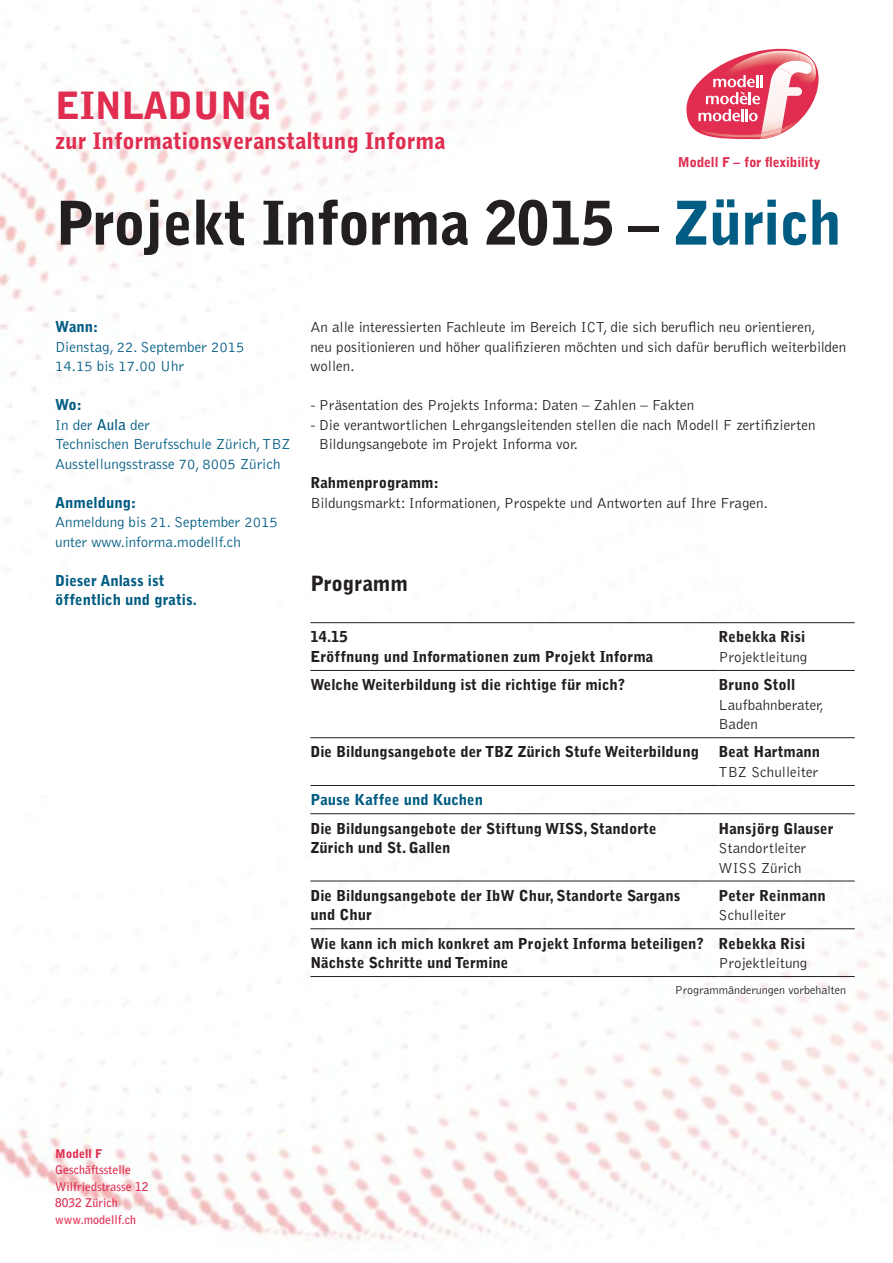
<style>
.page{position:relative;width:893px;height:1263px;background:#fff}
.page>*{position:absolute;margin:0;border:0;box-sizing:border-box;transform-origin:0 0}
.t1{font:900 60px "Bell Gothic BT";letter-spacing:-.02em;color:#231f20}
.t2{font:900 37.5px "Bell Gothic BT";color:#e02d50}
.t3{font:900 22.5px "Bell Gothic BT";color:#e02d50}
.t4{font:900 21px "Bell Gothic BT";color:#231f20}
.t5{font:300 15px/19.5px "Bell Gothic";color:#231f20}
.t6{font:900 15px/19.5px "Bell Gothic";color:#231f20}
.t7{font:300 15px/19.5px "Bell Gothic";color:#005c83}
.t8{font:900 15px/19.5px "Bell Gothic";color:#005c83}
.t9{font:900 13.5px "Bell Gothic BT";color:#e02d50}
.t10{font:700 12px/16.5px "Bell Gothic";color:#e02d50}
.t11{font:300 12px "Bell Gothic";color:#231f20}
.t12{font:900 12px "Bell Gothic";color:#e02d50}
.s1{color:#005c83}
.s2{font-weight:900}
.s3{font-weight:700}
</style>
<div class="page">
<img style="left:0;top:0;width:855px;height:624px">
<img style="left:0;top:814px;width:893px;height:428px">
<svg style="left:686px;top:49px;width:133px;height:90px"></svg>
<hr style="left:310px;top:622px;width:409px;height:1px;background:#231f20">
<hr style="left:719px;top:622px;width:136px;height:1px;background:#231f20">
<hr style="left:310px;top:670px;width:409px;height:1px;background:#231f20">
<hr style="left:719px;top:670px;width:136px;height:1px;background:#231f20">
<hr style="left:310px;top:737px;width:409px;height:1px;background:#231f20">
<hr style="left:719px;top:737px;width:136px;height:1px;background:#231f20">
<hr style="left:310px;top:785px;width:409px;height:1px;background:#231f20">
<hr style="left:719px;top:785px;width:136px;height:1px;background:#231f20">
<hr style="left:310px;top:813px;width:409px;height:1px;background:#231f20">
<hr style="left:719px;top:813px;width:136px;height:1px;background:#231f20">
<hr style="left:310px;top:881px;width:409px;height:1px;background:#231f20">
<hr style="left:719px;top:881px;width:136px;height:1px;background:#231f20">
<hr style="left:310px;top:928px;width:409px;height:1px;background:#231f20">
<hr style="left:719px;top:928px;width:136px;height:1px;background:#231f20">
<hr style="left:310px;top:976px;width:409px;height:1px;background:#231f20">
<hr style="left:719px;top:976px;width:136px;height:1px;background:#231f20">
<h2 class="t2" style="left:55px;top:82px;width:218px">Einladung</h2>
<h3 class="t3" style="left:55px;top:126px;width:392px">zur Informationsveranstaltung Informa</h3>
<p class="t9" style="left:678px;top:154px;width:144px">Modell F – for flexibility</p>
<h1 class="t1" style="left:55px;top:185px;width:787px">Projekt Informa 2015 – <span class="s1">Zürich</span></h1>
<p class="t8" style="left:55px;top:317px;width:45px">Wann:</p>
<p class="t7" style="left:55px;top:337px;width:191px">Dienstag, 22. September 2015<br>14.15 bis 17.00 Uhr</p>
<p class="t7" style="left:55px;top:396px;width:237px"><span class="s2">Wo:<br></span>In der <span class="s3">Aula</span> der<br>Technischen Berufsschule Zürich, TBZ<br>Ausstellungsstrasse 70, 8005 Zürich</p>
<p class="t8" style="left:55px;top:493px;width:82px">Anmeldung:</p>
<p class="t7" style="left:55px;top:513px;width:224px">Anmeldung bis 21. September 2015 unter www.informa.modellf.ch</p>
<p class="t8" style="left:55px;top:571px;width:143px">Dieser Anlass ist öffentlich und gratis.</p>
<h3 class="t4" style="left:310px;top:570px;width:99px">Programm</h3>
<p class="t6" style="left:310px;top:627px;width:344px">14.15<br>Eröffnung und Informationen zum Projekt Informa</p>
<p class="t6" style="left:719px;top:627px;width:88px">Rebekka Risi</p>
<p class="t5" style="left:310px;top:318px;width:537px">An alle interessierten Fachleute im Bereich ICT, die sich beruflich neu orientieren,<br>neu positionieren und höher qualifizieren möchten und sich dafür beruflich weiterbilden wollen.</p>
<p class="t5" style="left:310px;top:396px;width:385px">- Präsentation des Projekts Informa: Daten – Zahlen – Fakten</p>
<p class="t5" style="left:319px;top:415px;width:498px;text-indent:-9px">- Die verantwortlichen Lehrgangsleitenden stellen die nach Modell F zertifizierten<br>Bildungsangebote im Projekt Informa vor.</p>
<p class="t6" style="left:310px;top:473px;width:130px">Rahmenprogramm:</p>
<p class="t5" style="left:310px;top:493px;width:459px">Bildungsmarkt: Informationen, Prospekte und Antworten auf Ihre Fragen.</p>
<p class="t5" style="left:719px;top:648px;width:90px">Projektleitung</p>
<p class="t6" style="left:310px;top:675px;width:316px">Welche Weiterbildung ist die richtige für mich?</p>
<p class="t6" style="left:719px;top:675px;width:78px">Bruno Stoll</p>
<p class="t5" style="left:719px;top:695px;width:107px">Laufbahnberater,<br>Baden</p>
<p class="t6" style="left:310px;top:742px;width:390px">Die Bildungsangebote der TBZ Zürich Stufe Weiterbildung</p>
<p class="t6" style="left:719px;top:742px;width:103px">Beat Hartmann</p>
<p class="t5" style="left:719px;top:763px;width:101px">TBZ Schulleiter</p>
<p class="t8" style="left:310px;top:790px;width:174px">Pause Kaffee und Kuchen</p>
<p class="t6" style="left:310px;top:818px;width:348px">Die Bildungsangebote der Stiftung WISS, Standorte<br>Zürich und St. Gallen</p>
<p class="t6" style="left:719px;top:818px;width:116px">Hansjörg Glauser</p>
<p class="t5" style="left:719px;top:839px;width:89px">Standortleiter<br>WISS Zürich</p>
<p class="t6" style="left:310px;top:886px;width:371px">Die Bildungsangebote der IbW Chur, Standorte Sargans und Chur</p>
<p class="t6" style="left:719px;top:886px;width:109px">Peter Reinmann</p>
<p class="t5" style="left:719px;top:906px;width:69px">Schulleiter</p>
<p class="t12" style="left:55px;top:1146px;width:49px">Modell F</p>
<p class="t10" style="left:55px;top:1162px;width:95px">Geschäftsstelle<br>Wilfriedstrasse 12<br>8032 Zürich www.modellf.ch</p>
<p class="t6" style="left:310px;top:933px;width:395px">Wie kann ich mich konkret am Projekt Informa beteiligen?<br>Nächste Schritte und Termine</p>
<p class="t6" style="left:719px;top:933px;width:88px">Rebekka Risi</p>
<p class="t5" style="left:719px;top:954px;width:90px">Projektleitung</p>
<p class="t11" style="left:675px;top:984px;width:173px">Programmänderungen vorbehalten</p>
</div>
